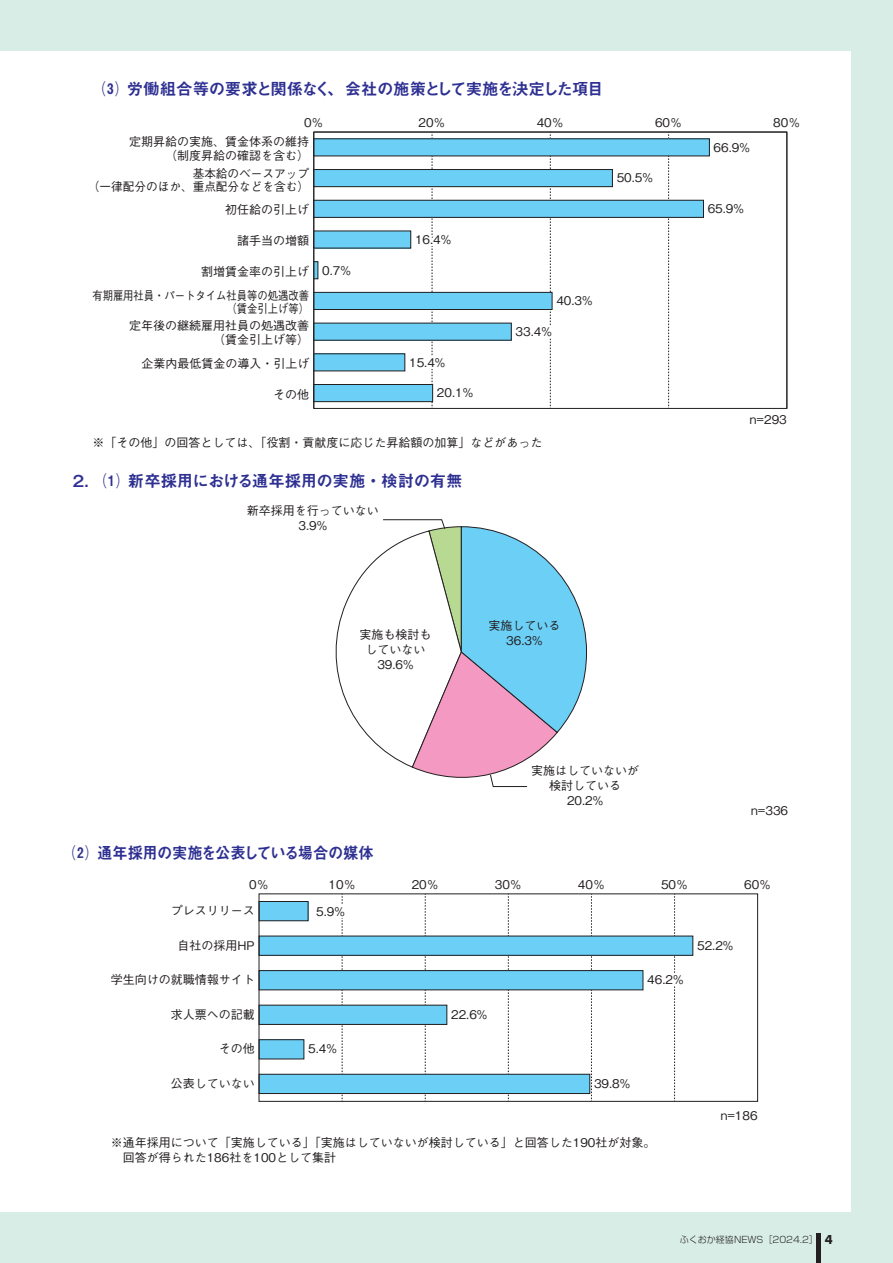
<style>
.page{position:relative;width:893px;height:1263px;background:#d7ede6}
.page>*{position:absolute;margin:0;border:0;box-sizing:border-box;transform-origin:0 0}
.t1{font:16.5px "Midashi Go Pr 6 MB31";letter-spacing:-.03em;color:#2e3092}
.t2{font:500 12px/15px "Gothic BBB Pr 6";color:#231f20;text-align:center}
.t3{font:500 12px/13.5px "Gothic BBB Pr 6";color:#231f20;text-align:right;scale:.86 1}
.t4{font:300 9px "Shin Go Pr 6";color:#231f20}
.s1{font-family:"Futura BT";font-weight:700;font-size:12.75px}
</style>
<div class="page">
<div style="left:0;top:51px;width:850px;height:1161px;background:#fff"></div>
<svg style="left:425px;top:896px;width:1px;height:204px"></svg>
<svg style="left:508px;top:896px;width:1px;height:204px"></svg>
<div style="left:259px;top:901px;width:49px;height:20px;background:#6bcff6"></div>
<div style="left:259px;top:901px;width:49px;height:20px;border:1px solid #231f20"></div>
<div style="left:259px;top:936px;width:434px;height:19px;background:#6bcff6"></div>
<div style="left:259px;top:936px;width:434px;height:20px;border:1px solid #231f20"></div>
<div style="left:259px;top:970px;width:384px;height:20px;background:#6bcff6"></div>
<div style="left:259px;top:970px;width:384px;height:20px;border:1px solid #231f20"></div>
<div style="left:259px;top:1005px;width:188px;height:19px;background:#6bcff6"></div>
<div style="left:259px;top:1005px;width:188px;height:20px;border:1px solid #231f20"></div>
<div style="left:259px;top:1040px;width:45px;height:19px;background:#6bcff6"></div>
<div style="left:259px;top:1039px;width:45px;height:20px;border:1px solid #231f20"></div>
<div style="left:259px;top:1074px;width:331px;height:19px;background:#6bcff6"></div>
<div style="left:259px;top:1074px;width:331px;height:20px;border:1px solid #231f20"></div>
<div style="left:259px;top:893px;width:499px;height:209px;border:1px solid #231f20"></div>
<svg style="left:311px;top:894px;width:38px;height:207px"></svg>
<svg style="left:640px;top:894px;width:47px;height:207px"></svg>
<svg style="left:445px;top:1004px;width:3px;height:21px"></svg>
<svg style="left:583px;top:894px;width:51px;height:207px"></svg>
<svg style="left:668px;top:134px;width:1px;height:273px"></svg>
<hr style="left:787px;top:132px;width:1px;height:276px;background:#231f20">
<div style="left:314px;top:139px;width:395px;height:17px;background:#6bcff6"></div>
<div style="left:314px;top:170px;width:298px;height:17px;background:#6bcff6"></div>
<div style="left:313px;top:169px;width:300px;height:18px;border:1px solid #231f20"></div>
<div style="left:314px;top:200px;width:389px;height:17px;background:#6bcff6"></div>
<div style="left:313px;top:200px;width:391px;height:18px;border:1px solid #231f20"></div>
<div style="left:314px;top:231px;width:97px;height:17px;background:#6bcff6"></div>
<svg style="left:314px;top:262px;width:4px;height:17px"></svg>
<div style="left:314px;top:292px;width:238px;height:17px;background:#6bcff6"></div>
<div style="left:313px;top:292px;width:239px;height:18px;border:1px solid #231f20"></div>
<div style="left:314px;top:323px;width:197px;height:17px;background:#6bcff6"></div>
<div style="left:314px;top:354px;width:91px;height:17px;background:#6bcff6"></div>
<div style="left:314px;top:384px;width:119px;height:18px;background:#6bcff6"></div>
<div style="left:313px;top:384px;width:120px;height:18px;border:1px solid #231f20"></div>
<svg style="left:505px;top:132px;width:91px;height:277px"></svg>
<svg style="left:406px;top:132px;width:67px;height:277px"></svg>
<svg style="left:335px;top:519px;width:252px;height:268px"></svg>
<div style="left:816px;top:1233px;width:5px;height:30px;background:#231f20"></div>
<h1 class="t1" style="left:102px;top:76px;width:503px">⑶ 労働組合等の要求と関係なく、会社の施策として実施を決定した項目</h1>
<p class="t2" style="left:304px;top:114px;width:21px">0％</p>
<p class="t2" style="left:418px;top:114px;width:29px">20％</p>
<p class="t2" style="left:537px;top:114px;width:29px">40％</p>
<p class="t2" style="left:655px;top:114px;width:29px">60％</p>
<p class="t2" style="left:773px;top:114px;width:29px">80％</p>
<p class="t2" style="left:129px;top:134px;width:181px;line-height:13.5px;text-align:right">定期昇給の実施、賃金体系の維持（制度昇給の確認を含む）</p>
<p class="t2" style="left:88px;top:166px;width:223px;line-height:13.5px;text-align:right">基本給のベースアップ<br>（一律配分のほか、重点配分などを含む）</p>
<p class="t2" style="left:225px;top:201px;width:85px">初任給の引上げ</p>
<p class="t2" style="left:237px;top:232px;width:73px">諸手当の増額</p>
<p class="t2" style="left:201px;top:263px;width:109px">割増賃金率の引上げ</p>
<p class="t3" style="left:92px;top:288px;width:254px">有期雇用社員・パートタイム社員等の処遇改善（賃金引上げ等）</p>
<p class="t2" style="left:129px;top:318px;width:181px;line-height:13.5px;text-align:right">定年後の継続雇用社員の処遇改善（賃金引上げ等）</p>
<p class="t2" style="left:141px;top:355px;width:169px">企業内最低賃金の導入・引上げ</p>
<p class="t2" style="left:273px;top:386px;width:37px">その他</p>
<p class="t2" style="left:322px;top:262px;width:30px">0.7%</p>
<p class="t2" style="left:415px;top:231px;width:38px">16.4%</p>
<p class="t2" style="left:409px;top:354px;width:38px">15.4%</p>
<p class="t2" style="left:437px;top:385px;width:38px">20.1%</p>
<p class="t2" style="left:556px;top:292px;width:38px">40.3%</p>
<p class="t2" style="left:516px;top:323px;width:38px">33.4%</p>
<p class="t2" style="left:92px;top:434px;width:451px">※「その他」の回答としては、「役割・貢献度に応じた昇給額の加算」などがあった</p>
<h1 class="t1" style="left:70px;top:467px;width:394px">２. ⑴ 新卒採用における通年採用の実施・検討の有無</h1>
<p class="t2" style="left:247px;top:502px;width:133px">新卒採用を行っていない<br>3.9%</p>
<p class="t2" style="left:617px;top:170px;width:38px">50.5%</p>
<p class="t2" style="left:359px;top:626px;width:73px">実施も検討もしていない<br>39.6%</p>
<p class="t2" style="left:488px;top:617px;width:73px">実施している<br>36.3%</p>
<h1 class="t1" style="left:72px;top:839px;width:303px">⑵ 通年採用の実施を公表している場合の媒体</h1>
<p class="t2" style="left:531px;top:763px;width:109px">実施はしていないが検討している<br>20.2%</p>
<p class="t2" style="left:714px;top:139px;width:38px">66.9%</p>
<p class="t2" style="left:708px;top:200px;width:38px">65.9%</p>
<p class="t2" style="left:750px;top:411px;width:38px">n=293</p>
<p class="t2" style="left:751px;top:803px;width:38px">n=336</p>
<p class="t2" style="left:249px;top:877px;width:21px">0％</p>
<p class="t2" style="left:329px;top:877px;width:29px">10％</p>
<p class="t2" style="left:412px;top:877px;width:29px">20％</p>
<p class="t2" style="left:495px;top:877px;width:29px">30％</p>
<p class="t2" style="left:578px;top:877px;width:29px">40％</p>
<p class="t2" style="left:661px;top:877px;width:29px">50％</p>
<p class="t2" style="left:744px;top:877px;width:29px">60％</p>
<p class="t2" style="left:171px;top:902px;width:85px">プレスリリース</p>
<p class="t2" style="left:177px;top:937px;width:79px">自社の採用HP</p>
<p class="t2" style="left:111px;top:971px;width:145px">学生向けの就職情報サイト</p>
<p class="t2" style="left:171px;top:1006px;width:85px">求人票への記載</p>
<p class="t2" style="left:219px;top:1040px;width:37px">その他</p>
<p class="t2" style="left:171px;top:1075px;width:85px">公表していない</p>
<p class="t2" style="left:316px;top:903px;width:30px">5.9%</p>
<p class="t2" style="left:308px;top:1040px;width:30px">5.4%</p>
<p class="t2" style="left:451px;top:1006px;width:38px">22.6%</p>
<p class="t2" style="left:647px;top:971px;width:38px">46.2%</p>
<p class="t2" style="left:594px;top:1075px;width:38px">39.8%</p>
<p class="t2" style="left:123px;top:1134px;width:534px;text-align:left;text-indent:-12px">※通年採用について「実施している」「実施はしていないが検討している」と回答した190社が対象。回答が得られた186社を100として集計</p>
<p class="t2" style="left:697px;top:937px;width:38px">52.2%</p>
<p class="t2" style="left:721px;top:1107px;width:38px">n=186</p>
<p class="t4" style="left:680px;top:1232px;width:155px">ふくおか経協NEWS［2024.2］ <span class="s1">4</span></p>
</div>
